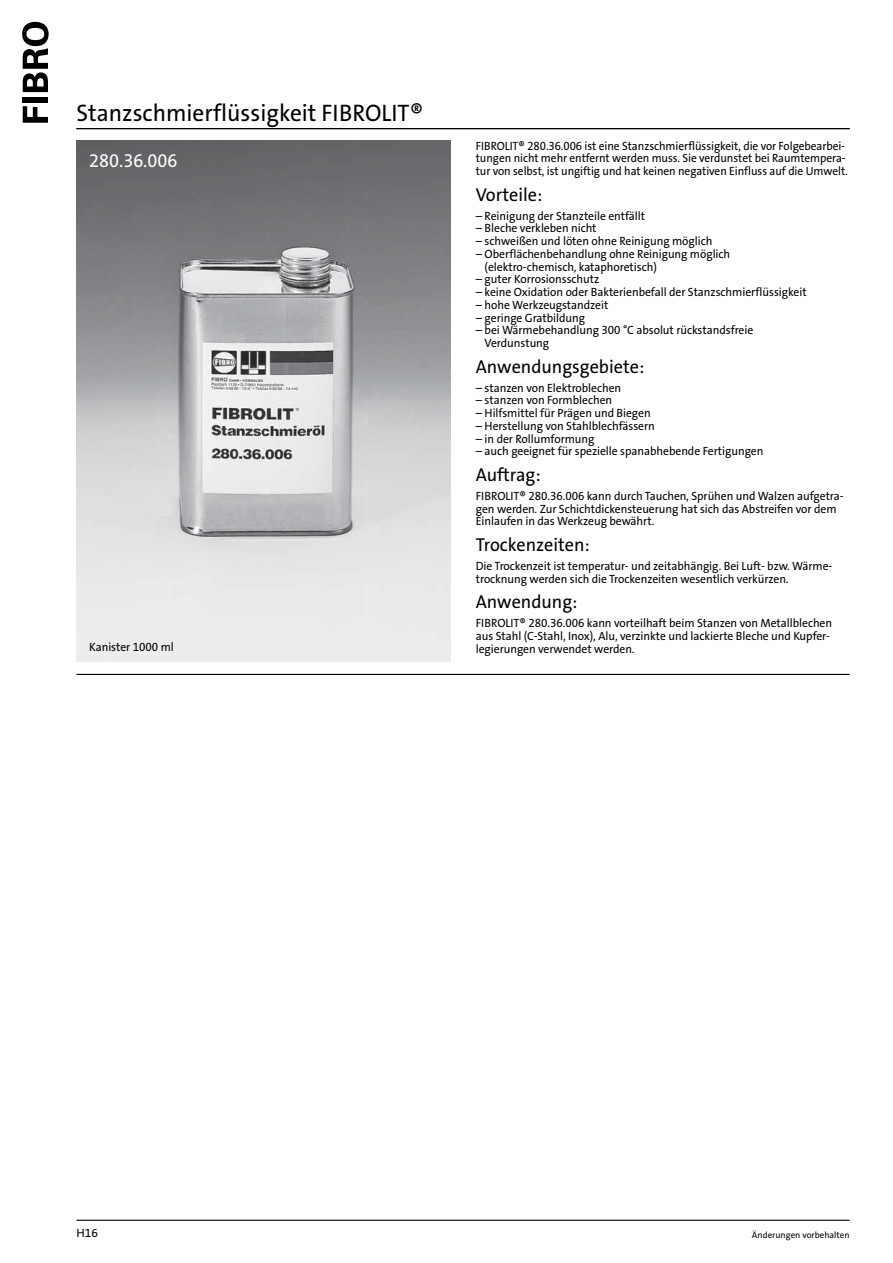
<style>
.page{position:relative;width:893px;height:1263px;background:#fff}
.page>*{position:absolute;margin:0;border:0;box-sizing:border-box;transform-origin:0 0}
.t1{font:24px "The Sans LP5 Plain";color:#040000}
.t2{font:18.75px "The Sans LP5 Plain";color:#040000}
.t3{font:18.75px "The Sans LP5 Plain";color:#fff}
.t4{font:12px/12.8px "The Sans LP5 Plain";letter-spacing:-.005em;color:#040000}
.t5{font:12px/12.8px "The Sans LP5 Plain";letter-spacing:-.005em;color:#040000;scale:.95 1}
.t6{font:9px "The Sans LP5 Plain";color:#000}
</style>
<div class="page">
<svg style="left:23px;top:106px;width:25px;height:17px"></svg>
<div style="left:23px;top:97px;width:25px;height:6px;background:#000"></div>
<svg style="left:22px;top:22px;width:27px;height:70px"></svg>
<hr style="left:76px;top:1220px;width:774px;height:1px;background:#040000">
<hr style="left:76px;top:128px;width:774px;height:1px;background:#040000">
<img style="left:76px;top:141px;width:374px;height:520px">
<hr style="left:76px;top:674px;width:774px;height:1px;background:#040000">
<h1 class="t1" style="left:76px;top:103px;width:348px">Stanzschmierflüssigkeit FIBROLIT®</h1>
<p class="t5" style="left:476px;top:140px;width:393px">FIBROLIT® 280.36.006 ist eine Stanzschmierflüssigkeit, die vor Folgebearbei&shy;tungen nicht mehr entfernt werden muss. Sie verdunstet bei Raumtempera&shy;tur von selbst, ist ungiftig und hat keinen negativen Einfluss auf die Umwelt.</p>
<h2 class="t2" style="left:476px;top:186px;width:68px">Vorteile:</h2>
<p class="t4" style="left:476px;top:210px;width:171px">– Reinigung der Stanzteile entfällt</p>
<p class="t4" style="left:476px;top:223px;width:122px">– Bleche verkleben nicht</p>
<p class="t4" style="left:476px;top:236px;width:238px">– schweißen und löten ohne Reinigung möglich</p>
<p class="t4" style="left:485px;top:248px;width:247px;text-indent:-9px">– Oberflächenbehandlung ohne Reinigung möglich (elektro-chemisch, kataphoretisch)</p>
<p class="t4" style="left:476px;top:274px;width:125px">– guter Korrosionsschutz</p>
<p class="t4" style="left:476px;top:287px;width:332px">– keine Oxidation oder Bakterienbefall der Stanzschmierflüssigkeit</p>
<p class="t4" style="left:476px;top:299px;width:134px">– hohe Werkzeugstandzeit</p>
<p class="t4" style="left:476px;top:312px;width:111px">– geringe Gratbildung</p>
<p class="t4" style="left:485px;top:325px;width:270px;text-indent:-9px">– bei Wärmebehandlung 300 °C absolut rückstandsfreie<br>Verdunstung</p>
<h2 class="t2" style="left:476px;top:358px;width:170px">Anwendungsgebiete:</h2>
<p class="t4" style="left:476px;top:382px;width:147px">– stanzen von Elektroblechen</p>
<p class="t4" style="left:476px;top:395px;width:138px">– stanzen von Formblechen</p>
<p class="t4" style="left:476px;top:408px;width:176px">– Hilfsmittel für Prägen und Biegen</p>
<p class="t4" style="left:476px;top:420px;width:181px">– Herstellung von Stahlblechfässern</p>
<p class="t4" style="left:476px;top:433px;width:120px">– in der Rollumformung</p>
<p class="t4" style="left:476px;top:446px;width:289px">– auch geeignet für spezielle spanabhebende Fertigungen</p>
<h2 class="t2" style="left:476px;top:467px;width:66px">Auftrag:</h2>
<p class="t4" style="left:476px;top:490px;width:369px">FIBROLIT® 280.36.006 kann durch Tauchen, Sprühen und Walzen aufgetra&shy;gen werden. Zur Schichtdickensteuerung hat sich das Abstreifen vor dem<br>Einlaufen in das Werkzeug bewährt.</p>
<h2 class="t2" style="left:476px;top:537px;width:115px">Trockenzeiten:</h2>
<p class="t4" style="left:476px;top:560px;width:358px">Die Trockenzeit ist temperatur- und zeitabhängig. Bei Luft- bzw. Wärme&shy;trocknung werden sich die Trockenzeiten wesentlich verkürzen.</p>
<h2 class="t2" style="left:476px;top:594px;width:103px">Anwendung:</h2>
<p class="t4" style="left:476px;top:618px;width:358px">FIBROLIT® 280.36.006 kann vorteilhaft beim Stanzen von Metallblechen aus Stahl (C-Stahl, Inox), Alu, verzinkte und lackierte Bleche und Kupfer-</p>
<h2 class="t3" style="left:89px;top:153px;width:90px">280.36.006</h2>
<p class="t4" style="left:89px;top:641px;width:86px">Kanister 1000 ml</p>
<p class="t4" style="left:476px;top:643px;width:160px">legierungen verwendet werden.</p>
<p class="t4" style="left:77px;top:1228px;width:23px">H16</p>
<p class="t6" style="left:752px;top:1231px;width:99px">Änderungen vorbehalten</p>
</div>
